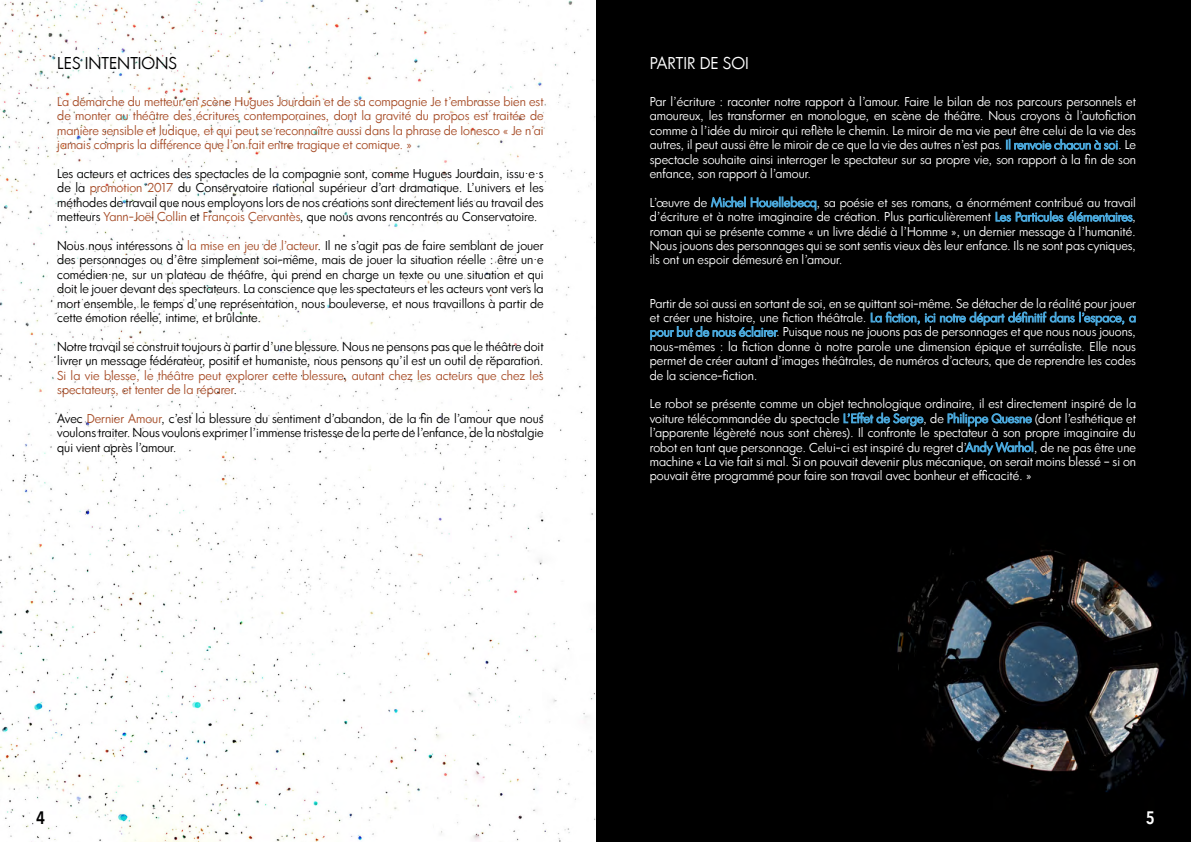
<style>
.page{position:relative;width:1191px;height:842px;background:#fff}
.page>*{position:absolute;margin:0;border:0;box-sizing:border-box;transform-origin:0 0}
.t1{font:600 18px "Avenir Next Condensed";color:#000}
.t2{font:600 18px "Avenir Next Condensed";color:#fff}
.t3{font:16px "Luz Sans";color:#000}
.t4{font:16px "Luz Sans";color:#fff}
.t5{font:12px/14.4px "Luz Sans";color:#fff;text-align:justify}
.t6{font:12px/14.4px "Luz Sans";color:#000;text-align:justify}
.t7{font:12px/14.4px "Luz Sans";color:#a74d28;text-align:justify}
.s1{color:#a74d28}
.s2{color:#000}
.s3{color:#4aa7da}
</style>
<div class="page">
<div style="left:595px;top:91px;width:596px;height:751px;background:#000"></div>
<div style="left:596px;top:0;width:595px;height:91px;background:#000"></div>
<img style="left:0;top:0;width:595px;height:842px">
<h2 class="t3" style="left:57px;top:52px;width:121px">LES INTENTIONS</h2>
<p class="t7" style="left:57px;top:94px;width:488px">La démarche du metteur en scène Hugues Jourdain et de sa compagnie Je t’embrasse bien est de monter au théâtre des écritures contemporaines, dont la gravité du propos est traitée de manière sensible et ludique, et qui peut se reconnaître aussi dans la phrase de Ionesco « Je n’ai jamais compris la différence que l’on fait entre tragique et comique. »</p>
<p class="t6" style="left:57px;top:166px;width:488px">Les acteurs et actrices des spectacles de la compagnie sont, comme Hugues Jourdain, issu·e·s de la <span class="s1">promotion 2017</span> du Conservatoire national supérieur d’art dramatique. L’univers et les méthodes de travail que nous employons lors de nos créations sont directement liés au travail des metteurs <span class="s1">Yann-Joël Collin</span> et <span class="s1">François Cervantès</span>, que nous avons rencontrés au Conservatoire.</p>
<p class="t6" style="left:57px;top:238px;width:488px">Nous nous intéressons à <span class="s1">la mise en jeu de l’acteur</span>. Il ne s’agit pas de faire semblant de jouer des personnages ou d’être simplement soi-même, mais de jouer la situation réelle : être un·e comédien·ne, sur un plateau de théâtre, qui prend en charge un texte ou une situation et qui doit le jouer devant des spectateurs. La conscience que les spectateurs et les acteurs vont vers la mort ensemble, le temps d’une représentation, nous bouleverse, et nous travaillons à partir de cette émotion réelle, intime, et brûlante.</p>
<p class="t6" style="left:57px;top:339px;width:488px">Notre travail se construit toujours à partir d’une blessure. Nous ne pensons pas que le théâtre doit livrer un message fédérateur, positif et humaniste, nous pensons qu’il est un outil de réparation.</p>
<p class="t7" style="left:57px;top:368px;width:488px">Si la vie blesse, le théâtre peut explorer cette blessure, autant chez les acteurs que chez les spectateurs, et tenter de la réparer<span class="s2">.</span></p>
<p class="t6" style="left:57px;top:411px;width:488px">Avec <span class="s1">Dernier Amour</span>, c’est la blessure du sentiment d’abandon, de la fin de l’amour que nous voulons traiter. Nous voulons exprimer l’immense tristesse de la perte de l’enfance, de la nostalgie qui vient après l’amour.</p>
<h2 class="t4" style="left:650px;top:52px;width:100px">PARTIR DE SOI</h2>
<p class="t5" style="left:650px;top:94px;width:488px">Par l’écriture : raconter notre rapport à l’amour. Faire le bilan de nos parcours personnels et amoureux, les transformer en monologue, en scène de théâtre. Nous croyons à l’autofiction comme à l’idée du miroir qui reflète le chemin. Le miroir de ma vie peut être celui de la vie des autres, il peut aussi être le miroir de ce que la vie des autres n’est pas. <span class="s3">Il renvoie chacun à soi</span>. Le spectacle souhaite ainsi interroger le spectateur sur sa propre vie, son rapport à la fin de son enfance, son rapport à l’amour.</p>
<p class="t5" style="left:650px;top:195px;width:488px">L’œuvre de <span class="s3">Michel Houellebecq</span>, sa poésie et ses romans, a énormément contribué au travail d’écriture et à notre imaginaire de création. Plus particulièrement <span class="s3">Les Particules élémentaires</span>, roman qui se présente comme « un livre dédié à l’Homme », un dernier message à l’humanité.<br>Nous jouons des personnages qui se sont sentis vieux dès leur enfance. Ils ne sont pas cyniques, ils ont un espoir démesuré en l’amour.</p>
<p class="t5" style="left:650px;top:296px;width:488px">Partir de soi aussi en sortant de soi, en se quittant soi-même. Se détacher de la réalité pour jouer et créer une histoire, une fiction théâtrale. <span class="s3">La fiction, ici notre départ définitif dans l’espace, a pour but de nous éclairer</span>. Puisque nous ne jouons pas de personnages et que nous nous jouons, nous-mêmes : la fiction donne à notre parole une dimension épique et surréaliste. Elle nous permet de créer autant d’images théâtrales, de numéros d’acteurs, que de reprendre les codes de la science-fiction.</p>
<p class="t5" style="left:650px;top:397px;width:488px">Le robot se présente comme un objet technologique ordinaire, il est directement inspiré de la voiture télécommandée du spectacle <span class="s3">L’Effet de Serge</span>, de <span class="s3">Philippe Quesne</span> (dont l’esthétique et l’apparente légèreté nous sont chères). Il confronte le spectateur à son propre imaginaire du robot en tant que personnage. Celui-ci est inspiré du regret d’<span class="s3">Andy Warhol</span>, de ne pas être une machine « La vie fait si mal. Si on pouvait devenir plus mécanique, on serait moins blessé – si on pouvait être programmé pour faire son travail avec bonheur et efficacité. »</p>
<h1 class="t1" style="left:36px;top:802px;width:10px">4</h1>
<h1 class="t2" style="left:1146px;top:802px;width:10px">5</h1>
</div>
